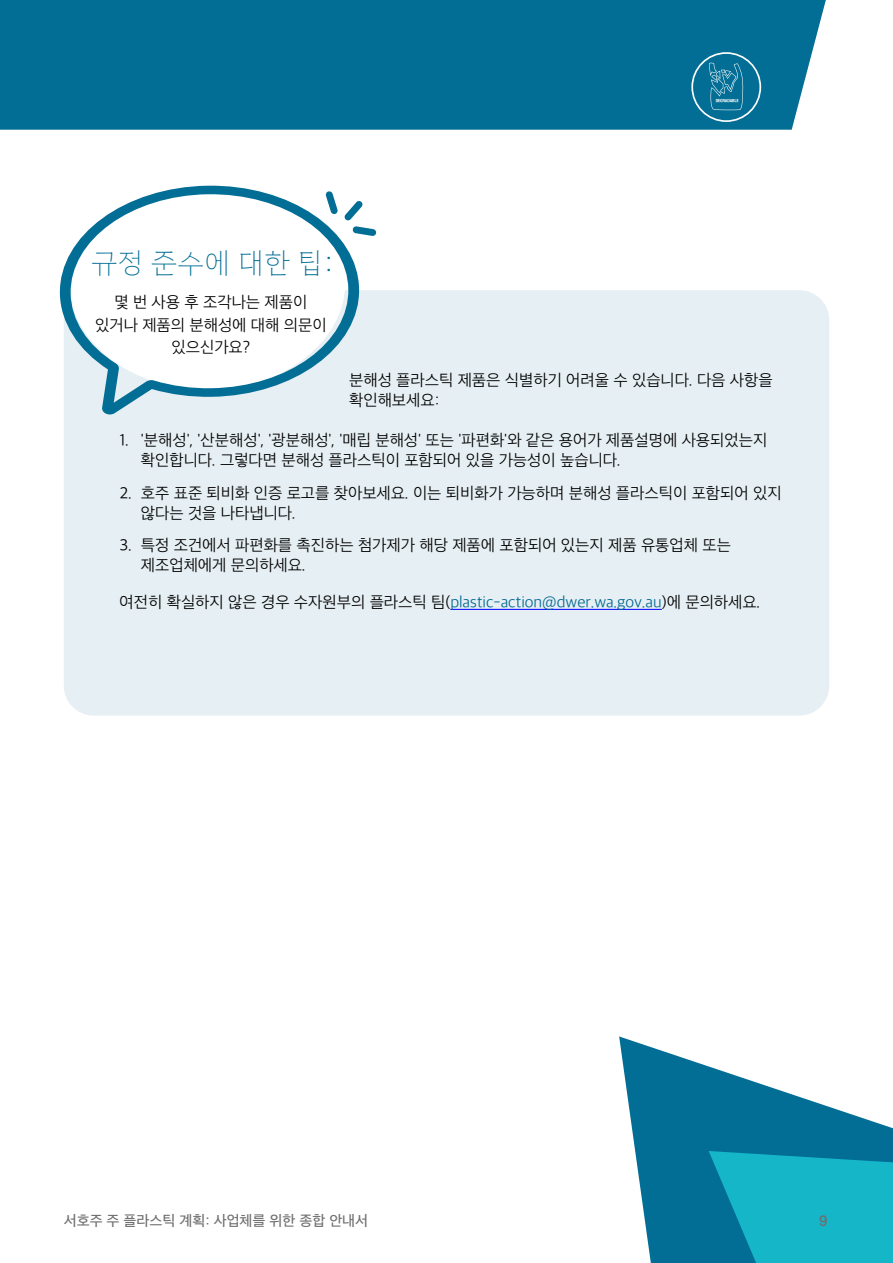
<style>
.page{position:relative;width:893px;height:1263px;background:#fff}
.page>*{position:absolute;margin:0;border:0;box-sizing:border-box;transform-origin:0 0}
.t1{font:100 28.5px "Hahmlet";color:#026e95}
.t2{font:300 16.5px/19.8px "Apple SD Gothic Neo";color:#000}
.t3{font:500 15px "Apple SD Gothic Neo";color:#706f6f}
.t4{font:500 15px "Helvetica Neue LT Std";color:#706f6f}
.s1{color:#006890}
</style>
<div class="page">
<div style="left:0;top:0;width:826px;height:130px;background:#026e95"></div>
<svg style="left:619px;top:1036px;width:274px;height:227px;fill:#026e95"></svg>
<div style="left:64px;top:290px;width:765px;height:426px;background:#e6eff3;border-radius:30px"></div>
<svg style="left:59px;top:185px;width:301px;height:229px;fill:#fff"></svg>
<svg style="left:344px;top:201px;width:32px;height:35px"></svg>
<svg style="left:325px;top:191px;width:13px;height:23px"></svg>
<hr style="left:450px;top:609px;width:212px;height:1px;background:#00f">
<svg style="left:709px;top:1151px;width:184px;height:112px"></svg>
<div style="left:692px;top:53px;width:68px;height:68px;background:#026e95;border-radius:50%"></div>
<div style="left:691px;top:52px;width:70px;height:70px;border:2px solid #fff;border-radius:50%"></div>
<svg style="left:709px;top:63px;width:34px;height:47px"></svg>
<h1 class="t1" style="left:91px;top:241px;width:244px">규정 준수에 대한 팁:</h1>
<p class="t2" style="left:95px;top:290px;width:233px;line-height:22.5px;text-align:center">몇 번 사용 후 조각나는 제품이 있거나 제품의 분해성에 대해 의문이 있으신가요?</p>
<p class="t2" style="left:349px;top:369px;width:425px">분해성 플라스틱 제품은 식별하기 어려울 수 있습니다. 다음 사항을 확인해보세요:</p>
<p class="t2" style="left:141px;top:429px;width:628px;text-indent:-21px">1. '분해성', '산분해성', '광분해성', '매립 분해성' 또는 '파편화'와 같은 용어가 제품설명에 사용되었는지 확인합니다. 그렇다면 분해성 플라스틱이 포함되어 있을 가능성이 높습니다.</p>
<p class="t2" style="left:141px;top:482px;width:642px;text-indent:-21px">2. 호주 표준 퇴비화 인증 로고를 찾아보세요. 이는 퇴비화가 가능하며 분해성 플라스틱이 포함되어 있지 않다는 것을 나타냅니다.</p>
<p class="t2" style="left:141px;top:534px;width:592px;text-indent:-21px">3. 특정 조건에서 파편화를 촉진하는 첨가제가 해당 제품에 포함되어 있는지 제품 유통업체 또는 제조업체에게 문의하세요.</p>
<p class="t2" style="left:120px;top:591px;width:640px">여전히 확실하지 않은 경우 수자원부의 플라스틱 팀(<span class="s1">plastic-action@dwer.wa.gov.au</span>)에 문의하세요.</p>
<p class="t3" style="left:64px;top:1210px;width:306px">서호주 주 플라스틱 계획: 사업체를 위한 종합 안내서</p>
<p class="t4" style="left:819px;top:1212px;width:10px">9</p>
</div>
